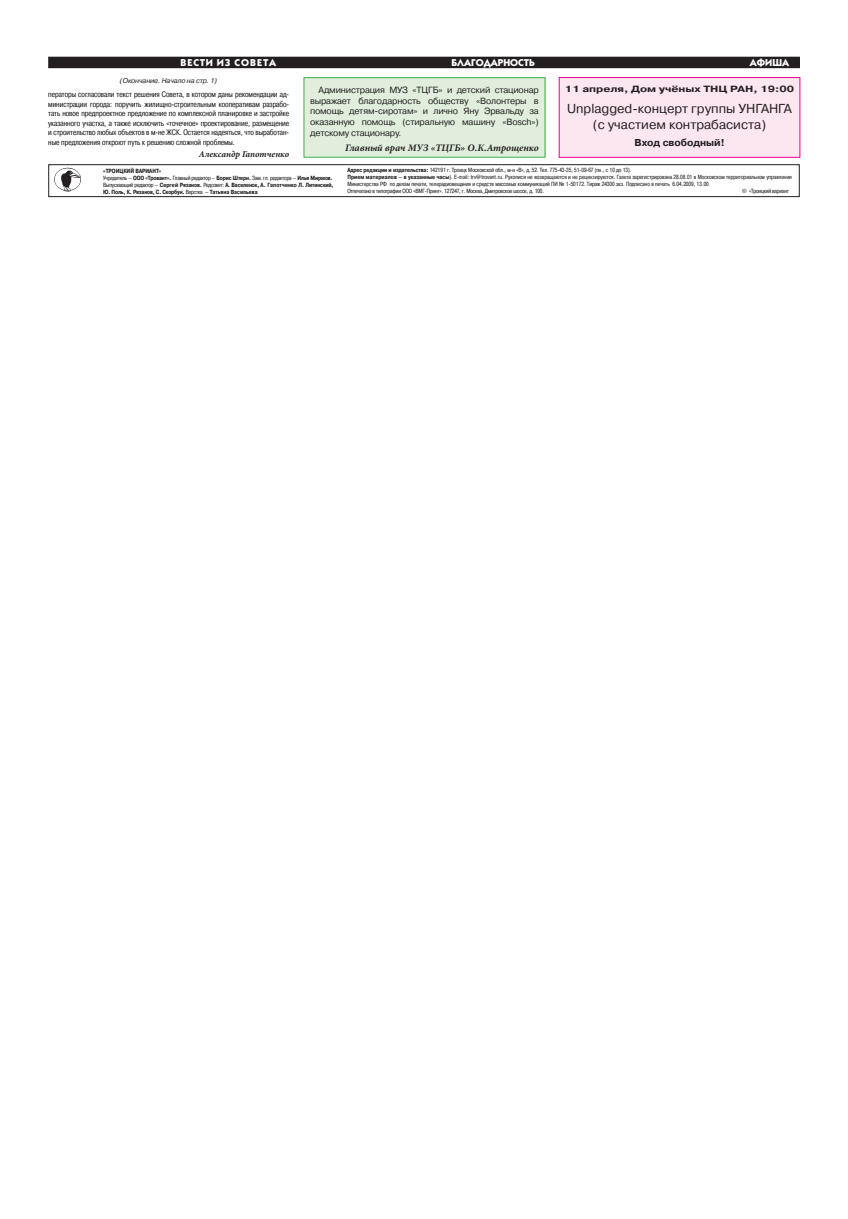
<style>
.page{position:relative;width:848px;height:1219px;background:#fff}
.page>*{position:absolute;margin:0;border:0;box-sizing:border-box;transform-origin:0 0}
.t1{font:13px/15.6px "Pragmatica C";color:#231f20;text-align:center}
.t2{font:italic 700 10px "Minion Pro";color:#231f20}
.t3{font:700 10px "Kabel C";color:#fff}
.t4{font:700 10px "Pragmatica C";color:#231f20}
.t5{font:700 10px "Kabel C";letter-spacing:.08em;color:#fff}
.t6{font:9px/10.8px "Pragmatica C";letter-spacing:-.02em;color:#231f20;text-align:justify}
.t7{font:700 9px "Pragmatica C";color:#231f20;scale:1.25 1}
.t8{font:italic 700 9px "Minion Pro";color:#231f20}
.t9{font:8px/9.5px "Pragmatica Cond C";color:#231f20;text-align:justify}
.t10{font:italic 7px "Pragmatica C";letter-spacing:-.02em;color:#231f20}
.t11{font:6px/7px "Pragmatica Cond C";color:#231f20}
.t12{font:700 6px/7px "Pragmatica Cond C";letter-spacing:-.02em;color:#231f20}
.t13{font:700 6px/7px "Pragmatica Cond C";color:#231f20}
.t14{font:6px "Pragmatica Cond C";letter-spacing:-.02em;color:#231f20}
.s1{font-weight:400}
.s2{font-weight:700}
</style>
<div class="page">
<div style="left:48px;top:164px;width:751px;height:33px;border:1px solid #231f20"></div>
<svg style="left:54px;top:167px;width:27px;height:25px"></svg>
<div style="left:49px;top:57px;width:750px;height:11px;background:#231f20"></div>
<div style="left:559px;top:78px;width:240px;height:79px;background:#fce7f0"></div>
<div style="left:559px;top:77px;width:241px;height:81px;border:1px solid #ed028c"></div>
<div style="left:304px;top:78px;width:241px;height:79px;background:#e1eedd"></div>
<div style="left:303px;top:77px;width:242px;height:81px;border:1px solid #40ae49"></div>
<h2 class="t5" style="left:181px;top:56px;width:97px">ВЕСТИ ИЗ СОВЕТА</h2>
<p class="t10" style="left:120px;top:76px;width:98px">(Окончание. Начало на стр. 1)</p>
<p class="t9" style="left:48px;top:90px;width:242px">ператоры согласовали текст решения Совета, в котором даны рекомендации ад&shy;министрации города: поручить жилищно-строительным кооперативам разрабо&shy;тать новое предпроектное предложение по комплексной планировке и застройке указанного участка, а также исключить «точечное» проектирование, размещение и строительство любых объектов в м-не ЖСК. Остается надеяться, что выработан&shy;ные предложения откроют путь к решению сложной проблемы.</p>
<h3 class="t8" style="left:199px;top:148px;width:92px">Александр Гапотченко</h3>
<h2 class="t3" style="left:451px;top:56px;width:85px">БЛАГОДАРНОСТЬ</h2>
<h2 class="t3" style="left:749px;top:56px;width:41px">АФИША</h2>
<h3 class="t6" style="left:310px;top:84px;width:230px;text-indent:9px">Администрация МУЗ «ТЦГБ» и детский стационар выражает благодарность обществу «Волонтеры в помощь детям-сиротам» и лично Яну Эрвальду за оказанную помощь (стиральную машину «Bosch») детскому стационару.</h3>
<h2 class="t2" style="left:345px;top:141px;width:195px">Главный врач МУЗ «ТЦГБ» О.К.Атрощенко</h2>
<h3 class="t7" style="left:565px;top:84px;width:185px">11 апреля, Дом учёных ТНЦ РАН, 19:00</h3>
<h1 class="t1" style="left:567px;top:101px;width:226px">Unplagged-концерт группы УНГАНГА (с участием контрабасиста)</h1>
<h2 class="t4" style="left:634px;top:137px;width:92px">Вход свободный!</h2>
<p class="t13" style="left:103px;top:167px;width:60px">«Троицкий вариант»<br><span class="s1">Учредитель –</span> ООО</p>
<p class="t12" style="left:103px;top:174px;width:232px;text-indent:42px">«Тровант». <span class="s1">Главный редактор –</span> Борис Штерн. <span class="s1">Зам. гл. редактора –</span> Илья Мирмов.<br><span class="s1">Выпускающий редактор –</span> Сергей Рязанов. <span class="s1">Редсовет:</span> А. Васеленок, А. Гапотченко Л. Литинский,<br>Ю. Поль, К. Рязанов, С. Скорбун. <span class="s1">Верстка –</span> Татьяна Васильева</p>
<p class="t11" style="left:347px;top:166px;width:446px"><span class="s2">Адрес редакции и издательства:</span> 142191 г. Троицк Московской обл., м-н «В», д. 52. Тел. 775-43-35, 51-09-67 (пн., с 10 до 13).<br><span class="s2">Прием материалов – в указанные часы</span>). E-mail: trv@trovant.ru. Рукописи не возвращаются и не рецензируются. Газета зарегистрирована 28.08.01 в Московском территориальном управлении Министерства РФ по делам печати, телерадиовещания и средств массовых коммуникаций ПИ № 1-50172. Тираж 24300 экз. Подписано в печать 6.04.2009, 13.00<br>Отпечатано в типографии ООО «ВМГ-Принт». 127247, г. Москва, Дмитровское шоссе, д. 100.</p>
<p class="t14" style="left:742px;top:188px;width:48px">© «Троицкий вариант</p>
</div>
